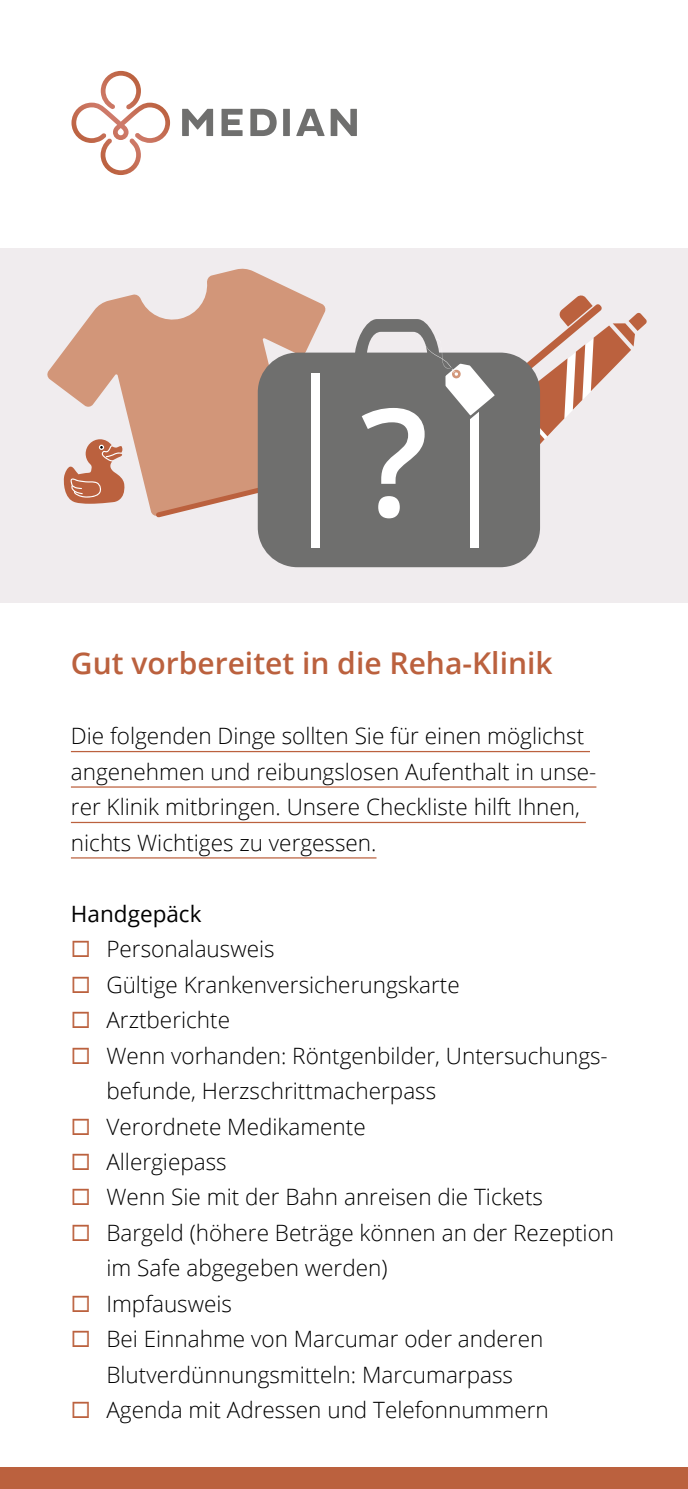
<style>
.page{position:relative;width:688px;height:1489px;background:#fff}
.page>*{position:absolute;margin:0;border:0;box-sizing:border-box;transform-origin:0 0}
.t1{font:600 30px "Open Sans";color:#bb613e}
.t2{font:300 22.5px/35.5px "Open Sans";color:#000}
.t3{font:22.5px "Open Sans";color:#000}
.s1{color:#bb613e}
</style>
<div class="page">
<div style="left:0;top:248px;width:687px;height:354px;background:#f0ecee"></div>
<svg style="left:47px;top:268px;width:279px;height:245px;fill:#d29679"></svg>
<svg style="left:152px;top:476px;width:106px;height:45px"></svg>
<hr style="left:71px;top:751px;width:518px;height:1px;background:#bb613e">
<hr style="left:71px;top:786px;width:525px;height:1px;background:#bb613e">
<hr style="left:71px;top:821px;width:514px;height:2px;background:#bb613e">
<hr style="left:71px;top:857px;width:305px;height:1px;background:#bb613e">
<svg style="left:71px;top:71px;width:99px;height:104px"></svg>
<svg style="left:250px;top:109px;width:26px;height:27px"></svg>
<div style="left:283px;top:109px;width:7px;height:27px;background:#6f6f6e"></div>
<svg style="left:296px;top:109px;width:28px;height:27px"></svg>
<svg style="left:330px;top:109px;width:27px;height:27px"></svg>
<svg style="left:221px;top:109px;width:21px;height:27px"></svg>
<svg style="left:182px;top:109px;width:31px;height:27px"></svg>
<div style="left:0;top:1467px;width:687px;height:21px;background:#bb613e"></div>
<div style="left:258px;top:352px;width:282px;height:215px;background:#6f6f6e;border-radius:40px"></div>
<div style="left:310px;top:373px;width:9px;height:174px;background:#fff"></div>
<div style="left:470px;top:373px;width:9px;height:174px;background:#fff"></div>
<svg style="left:354px;top:295px;width:292px;height:223px"></svg>
<svg style="left:63px;top:439px;width:63px;height:64px"></svg>
<h1 class="t1" style="left:71px;top:642px;width:483px">Gut vorbereitet in die Reha-Klinik</h1>
<p class="t2" style="left:71px;top:718px;width:527px">Die folgenden Dinge sollten Sie für einen möglichst angenehmen und reibungslosen Aufenthalt in unse&shy;rer Klinik mitbringen. Unsere Checkliste hilft Ihnen, nichts Wichtiges zu vergessen.</p>
<p class="t3" style="left:71px;top:898px;width:132px">Handgepäck</p>
<p class="t2" style="left:71px;top:930px;width:205px"><span class="s1">◻</span> Personalausweis</p>
<p class="t2" style="left:71px;top:966px;width:390px"><span class="s1">◻</span> Gültige Krankenversicherungskarte</p>
<p class="t2" style="left:71px;top:1001px;width:161px"><span class="s1">◻</span> Arztberichte</p>
<p class="t2" style="left:106px;top:1037px;width:503px;text-indent:-35px"><span class="s1">◻</span> Wenn vorhanden: Röntgenbilder, Untersuchungs&shy;befunde, Herzschrittmacherpass</p>
<p class="t2" style="left:71px;top:1107px;width:296px"><span class="s1">◻</span> Verordnete Medikamente</p>
<p class="t2" style="left:71px;top:1143px;width:157px"><span class="s1">◻</span> Allergiepass</p>
<p class="t2" style="left:71px;top:1178px;width:473px"><span class="s1">◻</span> Wenn Sie mit der Bahn anreisen die Tickets</p>
<p class="t2" style="left:106px;top:1214px;width:509px;text-indent:-35px"><span class="s1">◻</span> Bargeld (höhere Beträge können an der Rezeption im Safe abgegeben werden)</p>
<p class="t2" style="left:71px;top:1285px;width:162px"><span class="s1">◻</span> Impfausweis</p>
<p class="t2" style="left:71px;top:1320px;width:474px;text-align:center"><span class="s1">◻</span> Bei Einnahme von Marcumar oder anderen<br>Blutverdünnungsmitteln: Marcumarpass</p>
<p class="t2" style="left:71px;top:1391px;width:479px"><span class="s1">◻</span> Agenda mit Adressen und Telefonnummern</p>
</div>
